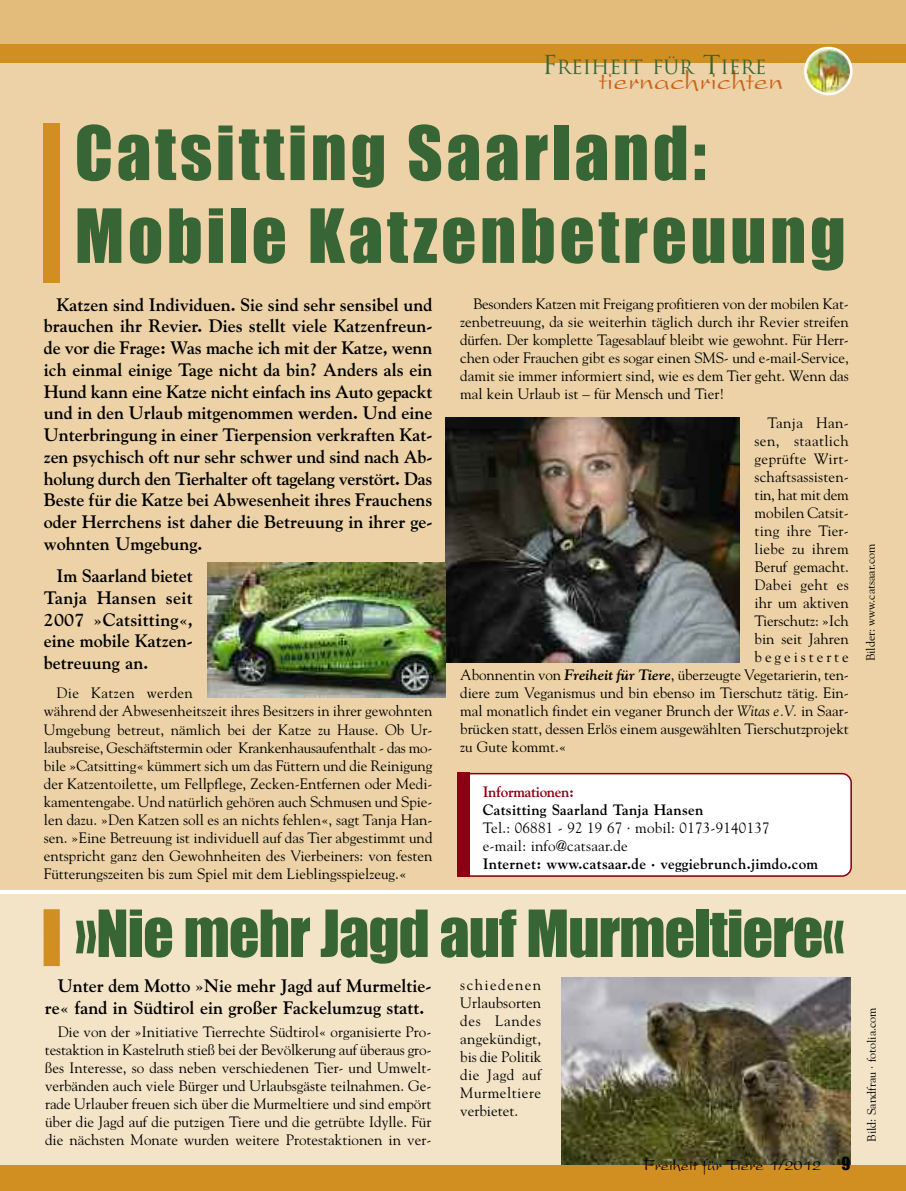
<style>
.page{position:relative;width:906px;height:1191px;background:#fff}
.page>*{position:absolute;margin:0;border:0;box-sizing:border-box;transform-origin:0 0}
.t1{font:69px/82.8px "Impact";letter-spacing:.055em;color:#376536}
.t2{font:60px "Impact";letter-spacing:-.015em;color:#376536}
.t3{font:29.1px "President Plain";color:#cb621a}
.t4{font:19.2px "Trajan";color:#376536}
.t5{font:700 18px/21.8px "Goudy";color:#000;text-align:justify}
.t6{font:16.5px "President Plain";color:#000}
.t7{font:15px/18px "Goudy";color:#000;text-align:justify}
.t8{font:700 15px "Goudy";letter-spacing:.015em;color:#000}
.t9{font:15px "Goudy";letter-spacing:.025em;color:#000}
.t10{font:700 15px "Goudy";letter-spacing:-.02em;color:#8c0013}
.t11{font:15px "Goudy";letter-spacing:-.02em;color:#000}
.t12{font:15px "Goudy";letter-spacing:.02em;color:#000}
.t13{font:15px "Goudy";letter-spacing:.195em;color:#000}
.t14{font:12px "Goudy";color:#000}
.s1{font-size:25.5px}
.s2{font-weight:700;font-style:italic}
.s3{font-style:italic}
.s4{font-family:"Impact"}
</style>
<div class="page">
<div style="left:0;top:894px;width:906px;height:283px;background:#f3e3c7"></div>
<img style="left:561px;top:978px;width:289px;height:187px">
<div style="left:0;top:54px;width:906px;height:835px;background:#ecd2a6"></div>
<div style="left:0;top:0;width:906px;height:46px;background:#e3bb7a"></div>
<div style="left:0;top:44px;width:906px;height:19px;background:#d18e21"></div>
<div style="left:0;top:1165px;width:906px;height:26px;background:#d18e21"></div>
<img style="left:804px;top:47px;width:48px;height:48px">
<div style="left:43px;top:123px;width:17px;height:160px;background:#d18e21"></div>
<div style="left:470px;top:773px;width:382px;height:104px;background:#fff"></div>
<div style="left:457px;top:773px;width:13px;height:104px;background:#8c0013"></div>
<img style="left:446px;top:417px;width:293px;height:245px">
<img style="left:208px;top:562px;width:238px;height:136px">
<div style="left:44px;top:909px;width:16px;height:57px;background:#d18e21"></div>
<p class="t4" style="left:542px;top:56px;width:226px"><span class="s1">F</span>REIHEIT FÜR <span class="s1">T</span>IERE</p>
<h3 class="t3" style="left:599px;top:70px;width:186px">tiernachrichten</h3>
<h1 class="t1" style="left:75px;top:111px;width:772px">Catsitting Saarland:<br>Mobile Katzenbetreuung</h1>
<p class="t5" style="left:44px;top:293px;width:390px;text-indent:13px">Katzen sind Individuen. Sie sind sehr sensibel und brauchen ihr Revier. Dies stellt viele Katzenfreun&shy;de vor die Frage: Was mache ich mit der Katze, wenn ich einmal einige Tage nicht da bin? Anders als ein Hund kann eine Katze nicht einfach ins Auto gepackt und in den Urlaub mitgenommen werden. Und eine Unterbringung in einer Tierpension verkraften Kat&shy;zen psychisch oft nur sehr schwer und sind nach Ab&shy;holung durch den Tierhalter oft tagelang verstört. Das Beste für die Katze bei Abwesenheit ihres Frauchens oder Herrchens ist daher die Betreuung in ihrer ge&shy;wohnten Umgebung.</p>
<p class="t5" style="left:44px;top:565px;width:151px;text-indent:13px">Im Saarland bietet Tanja Hansen seit 2007 »Catsitting«, eine mobile Katzen&shy;betreuung an.</p>
<p class="t7" style="left:44px;top:684px;width:390px;text-align:left;text-indent:13px">Die Katzen werden<br>während der Abwesenheitszeit ihres Besitzers in ihrer gewohnten Umgebung betreut, nämlich bei der Katze zu Hause. Ob Ur&shy;laubsreise, Geschäftstermin oder Krankenhausaufenthalt - das mo&shy;bile »Catsitting« kümmert sich um das Füttern und die Reinigung der Katzentoilette, um Fellpflege, Zecken-Entfernen oder Medi&shy;kamentengabe. Und natürlich gehören auch Schmusen und Spie&shy;len dazu. »Den Katzen soll es an nichts fehlen«, sagt Tanja Han&shy;sen. »Eine Betreuung ist individuell auf das Tier abgestimmt und entspricht ganz den Gewohnheiten des Vierbeiners: von festen Fütterungszeiten bis zum Spiel mit dem Lieblingsspielzeug.«</p>
<p class="t7" style="left:460px;top:294px;width:390px;text-indent:13px">Besonders Katzen mit Freigang profitieren von der mobilen Kat&shy;zenbetreuung, da sie weiterhin täglich durch ihr Revier streifen dürfen. Der komplette Tagesablauf bleibt wie gewohnt. Für Herr&shy;chen oder Frauchen gibt es sogar einen SMS- und e-mail-Service, damit sie immer informiert sind, wie es dem Tier geht. Wenn das mal kein Urlaub ist – für Mensch und Tier!</p>
<p class="t9" style="left:767px;top:414px;width:83px">Tanja Han-</p>
<p class="t9" style="left:754px;top:432px;width:96px">sen, staatlich</p>
<p class="t9" style="left:754px;top:450px;width:96px">geprüfte Wirt-</p>
<p class="t7" style="left:754px;top:468px;width:96px">schaftsassisten-</p>
<p class="t11" style="left:754px;top:486px;width:96px">tin, hat mit dem</p>
<p class="t7" style="left:754px;top:504px;width:96px">mobilen Catsit-</p>
<p class="t7" style="left:754px;top:522px;width:96px">ting ihre Tier-</p>
<p class="t12" style="left:754px;top:540px;width:96px">liebe zu ihrem</p>
<p class="t7" style="left:754px;top:558px;width:96px">Beruf gemacht.</p>
<p class="t9" style="left:754px;top:576px;width:96px">Dabei geht es</p>
<p class="t7" style="left:754px;top:594px;width:96px">ihr um aktiven</p>
<p class="t7" style="left:754px;top:612px;width:96px">Tierschutz: »Ich</p>
<p class="t7" style="left:754px;top:630px;width:96px">bin seit Jahren</p>
<p class="t13" style="left:754px;top:648px;width:96px">begeisterte</p>
<p class="t7" style="left:460px;top:666px;width:390px">Abonnentin von <span class="s2">Freiheit für Tiere</span>, überzeugte Vegetarierin, ten-</p>
<p class="t7" style="left:460px;top:684px;width:390px">diere zum Veganismus und bin ebenso im Tierschutz tätig. Ein-</p>
<p class="t7" style="left:460px;top:702px;width:390px">mal monatlich findet ein veganer Brunch der <span class="s3">Witas e.V.</span> in Saar-</p>
<p class="t7" style="left:460px;top:720px;width:390px">brücken statt, dessen Erlös einem ausgewählten Tierschutzprojekt</p>
<p class="t7" style="left:460px;top:738px;width:108px">zu Gute kommt.«</p>
<p class="t10" style="left:483px;top:783px;width:93px">Informationen:</p>
<p class="t8" style="left:483px;top:801px;width:222px">Catsitting Saarland Tanja Hansen</p>
<p class="t7" style="left:483px;top:818px;width:288px">Tel.: 06881 - 92 19 67 · mobil: 0173-9140137 e-mail: info@catsaar.de</p>
<p class="t8" style="left:483px;top:855px;width:337px">Internet: www.catsaar.de · veggiebrunch.jimdo.com</p>
<h2 class="t2" style="left:75px;top:896px;width:771px">»Nie mehr Jagd auf Murmeltiere«</h2>
<p class="t5" style="left:45px;top:975px;width:388px;text-indent:13px">Unter dem Motto »Nie mehr Jagd auf Murmeltie&shy;re« fand in Südtirol ein großer Fackelumzug statt.</p>
<p class="t7" style="left:45px;top:1023px;width:388px;text-indent:13px">Die von der »Initiative Tierrechte Südtirol« organisierte Pro&shy;testaktion in Kastelruth stieß bei der Bevölkerung auf überaus gro&shy;ßes Interesse, so dass neben verschiedenen Tier- und Umwelt&shy;verbänden auch viele Bürger und Urlaubsgäste teilnahmen. Ge&shy;rade Urlauber freuen sich über die Murmeltiere und sind empört über die Jagd auf die putzigen Tiere und die getrübte Idylle. Für die nächsten Monate wurden weitere Protestaktionen in ver-</p>
<p class="t7" style="left:460px;top:976px;width:82px">schiedenen Urlaubsorten des Landes angekündigt, bis die Politik die Jagd auf Murmeltiere verbietet.</p>
<p class="t6" style="left:643px;top:1158px;width:208px">Freiheit für Tiere 1/2012 <span class="s4">9</span></p>
<p class="t14" style="left:863px;top:661px;width:120px;rotate:-90deg">Bilder: www.catsaar.com</p>
<p class="t14" style="left:864px;top:1141px;width:136px;rotate:-90deg">Bild: Sandfrau · fotolia.com</p>
</div>
